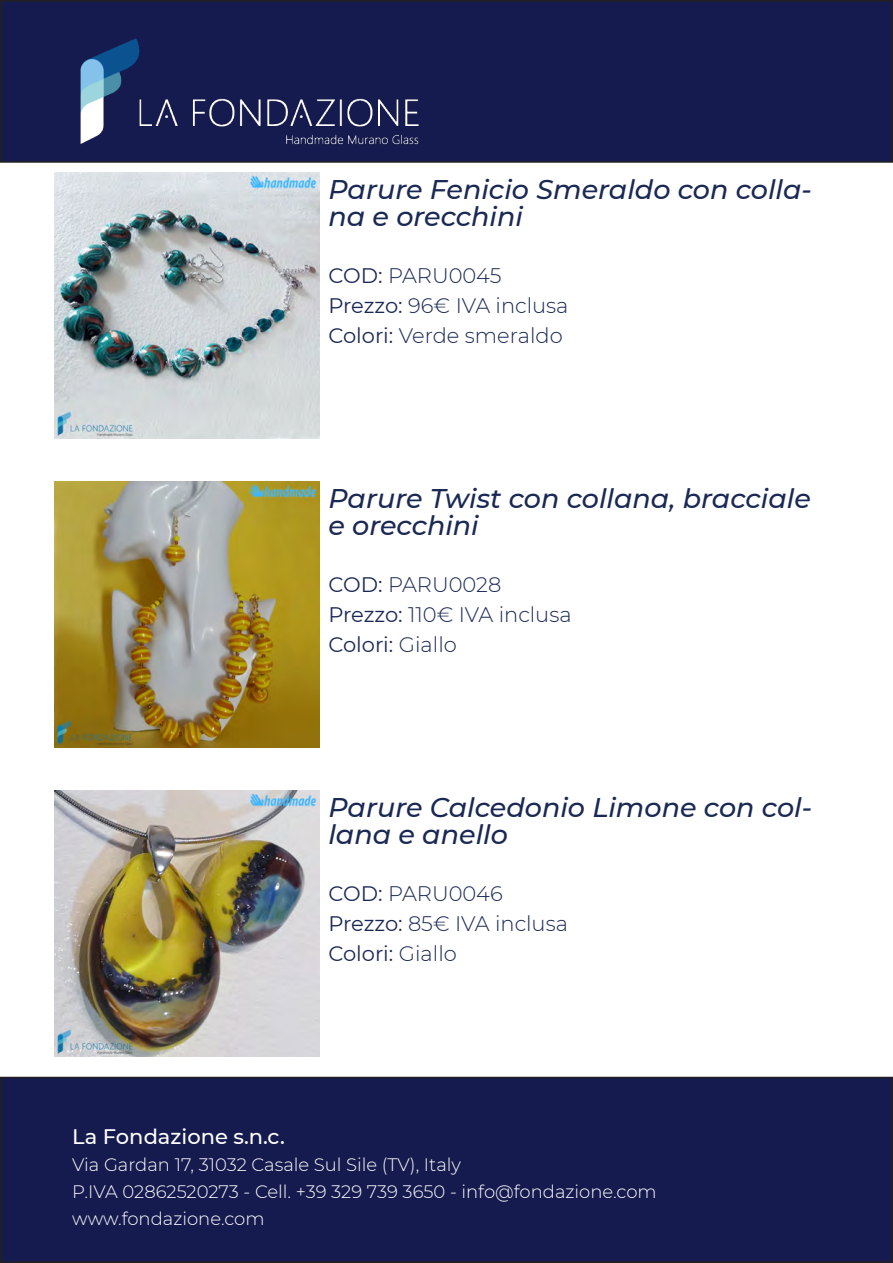
<style>
.page{position:relative;width:893px;height:1263px;background:#fff}
.page>*{position:absolute;margin:0;border:0;box-sizing:border-box;transform-origin:0 0}
.t1{font:italic 500 27px/27px "Montserrat";color:#1a2854}
.t2{font:300 21px "Montserrat";color:#1a2854}
.t3{font:21px "Montserrat";color:#1a2854}
.t4{font:500 21px "Montserrat";color:#fff}
.t5{font:300 18px "Montserrat";color:#fff}
.s1{font-weight:400}
.s2{font-weight:300}
</style>
<div class="page">
<img style="left:54px;top:173px;width:266px;height:265px">
<img style="left:54px;top:482px;width:266px;height:265px">
<img style="left:54px;top:791px;width:266px;height:265px">
<div style="left:1px;top:1px;width:891px;height:161px;background:#151b4e"></div>
<div style="left:0;top:0;width:893px;height:163px;border:2px solid #231f20"></div>
<img style="left:80px;top:38px;width:339px;height:107px">
<div style="left:1px;top:1077px;width:891px;height:185px;background:#151b4e"></div>
<div style="left:0;top:1077px;width:893px;height:186px;border:2px solid #231f20"></div>
<p class="t1" style="left:328px;top:175px;width:485px">Parure Fenicio Smeraldo con colla&shy;na e orecchini</p>
<p class="t2" style="left:328px;top:261px;width:175px"><span class="s1">COD:</span> PARU0045</p>
<p class="t2" style="left:328px;top:291px;width:242px"><span class="s1">Prezzo:</span> 96€ IVA inclusa</p>
<p class="t2" style="left:328px;top:321px;width:236px"><span class="s1">Colori:</span> Verde smeraldo</p>
<p class="t1" style="left:328px;top:484px;width:484px">Parure Twist con collana, bracciale e orecchini</p>
<p class="t2" style="left:328px;top:570px;width:174px"><span class="s1">COD:</span> PARU0028</p>
<p class="t2" style="left:328px;top:600px;width:245px"><span class="s1">Prezzo:</span> 110€ IVA inclusa</p>
<p class="t3" style="left:328px;top:630px;width:130px">Colori: <span class="s2">Giallo</span></p>
<p class="t1" style="left:328px;top:793px;width:485px">Parure Calcedonio Limone con col&shy;lana e anello</p>
<p class="t2" style="left:328px;top:879px;width:176px"><span class="s1">COD:</span> PARU0046</p>
<p class="t2" style="left:328px;top:909px;width:241px"><span class="s1">Prezzo:</span> 85€ IVA inclusa</p>
<p class="t3" style="left:328px;top:939px;width:130px">Colori: <span class="s2">Giallo</span></p>
<p class="t4" style="left:72px;top:1122px;width:214px">La Fondazione s.n.c.</p>
<p class="t5" style="left:72px;top:1153px;width:390px">Via Gardan 17, 31032 Casale Sul Sile (TV), Italy</p>
<p class="t5" style="left:72px;top:1180px;width:586px">P.IVA 02862520273 - Cell. +39 329 739 3650 - info@fondazione.com</p>
<p class="t5" style="left:72px;top:1207px;width:194px">www.fondazione.com</p>
</div>
